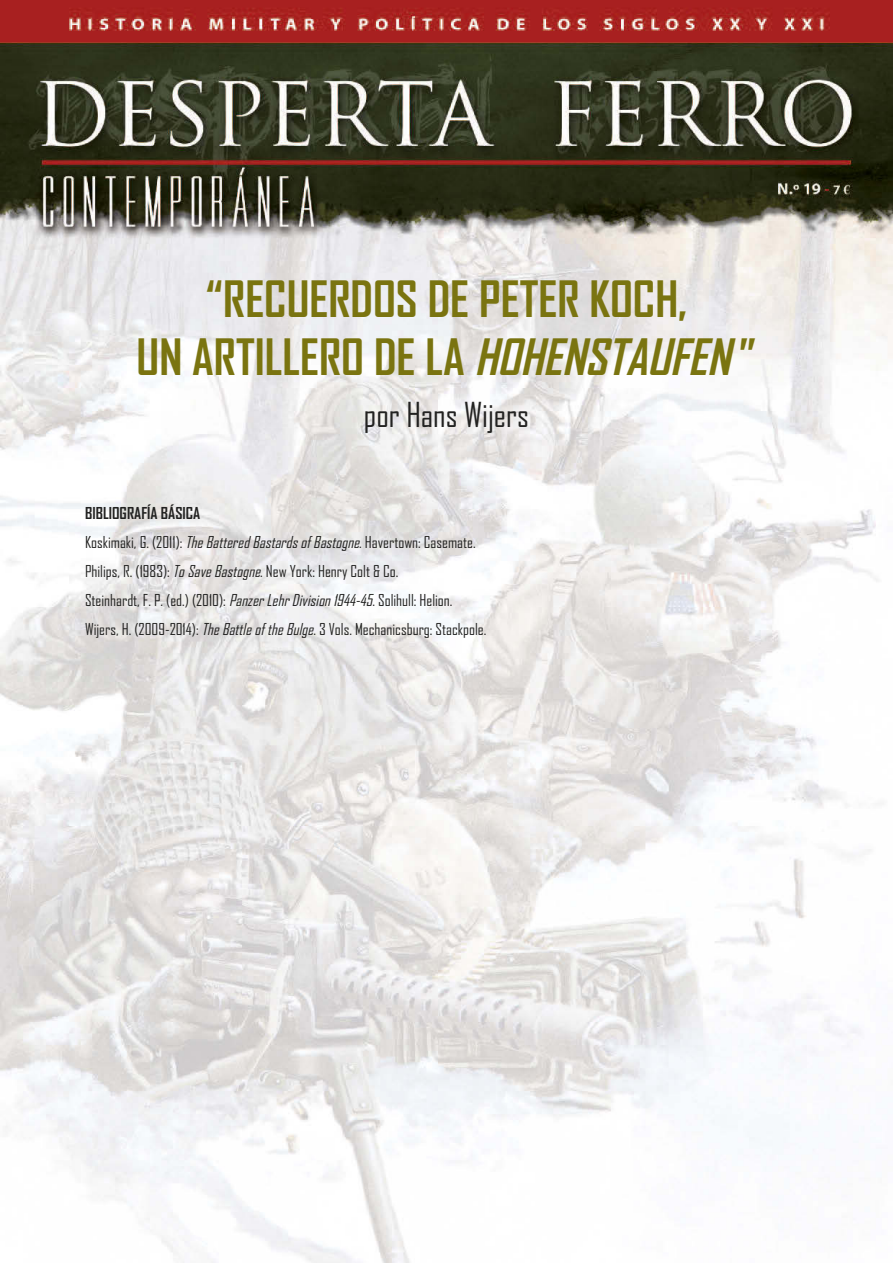
<style>
.page{position:relative;width:893px;height:1263px;background:#fff}
.page>*{position:absolute;margin:0;border:0;box-sizing:border-box;transform-origin:0 0}
.t1{font:700 48px/57.6px "Agency FB";color:#7a7410;text-align:center}
.t2{font:33px "Agency FB";color:#222221}
.t3{font:15.75px/28.8px "Agency FB";color:#222221}
.s1{font-style:italic}
.s2{font-weight:700}
</style>
<div class="page">
<img style="left:0;top:0;width:893px;height:1263px">
<h1 class="t1" style="left:137px;top:272px;width:621px">“RECUERDOS DE PETER KOCH,<br>UN ARTILLERO DE LA <span class="s1">HOHENSTAUFEN</span> ”</h1>
<h2 class="t2" style="left:364px;top:396px;width:166px">por Hans Wijers</h2>
<p class="t3" style="left:85px;top:500px;width:403px"><span class="s2">BIBLIOGRAFÍA BÁSICA<br></span>Koskimaki, G. (2011): <span class="s1">TheBatteredBastardsofBastogne</span>. Havertown: Casemate.<br>Philips, R. (1983): <span class="s1">ToSaveBastogne</span>. New York: Henry Colt &amp; Co.<br>Steinhardt, F. P. (ed.) (2010): <span class="s1">PanzerLehrDivision1944-45</span>. Solihull: Helion.<br>Wijers, H. (2009-2014): <span class="s1">TheBattleoftheBulge</span>. 3 Vols. Mechanicsburg: Stackpole.</p>
</div>
